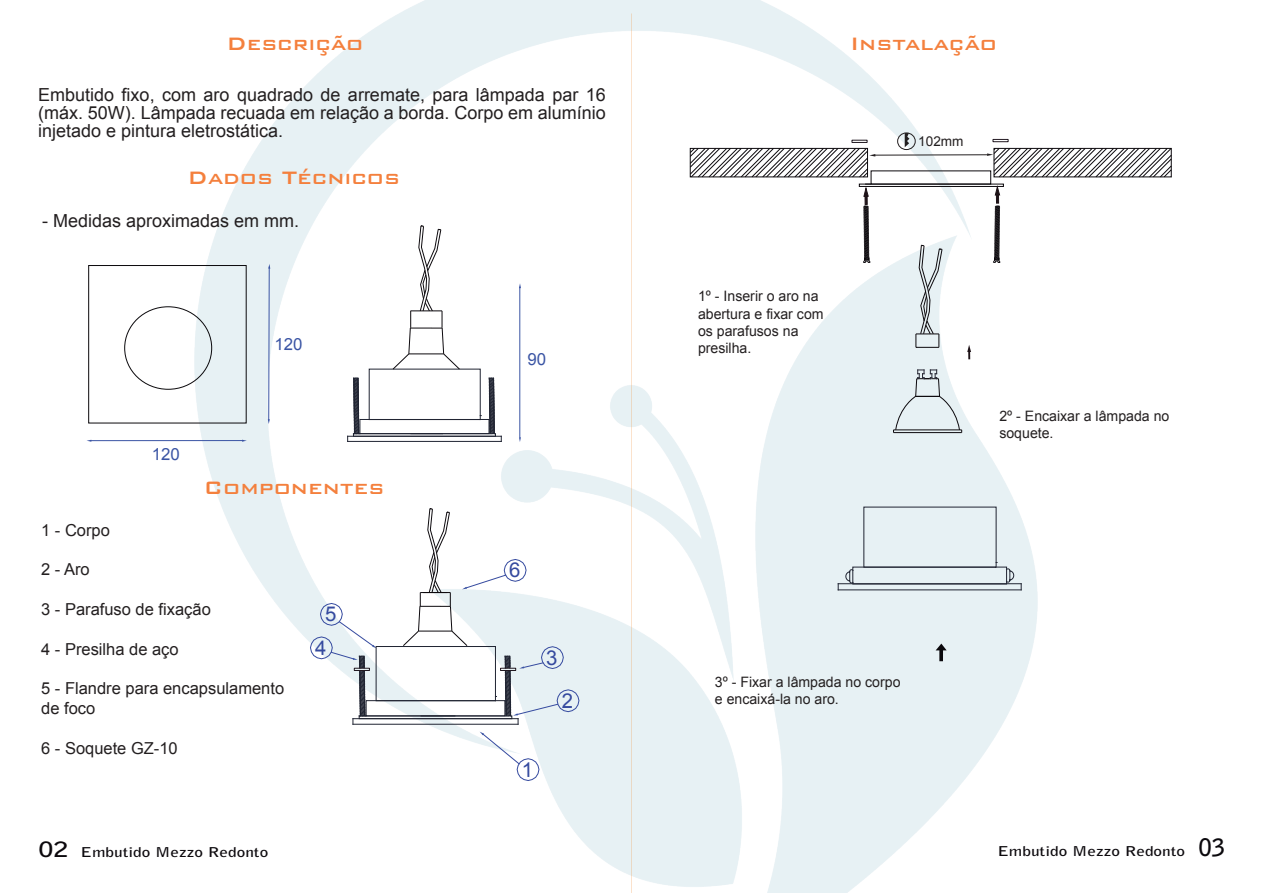
<style>
.page{position:relative;width:1263px;height:893px;background:#fff}
.page>*{position:absolute;margin:0;border:0;box-sizing:border-box;transform-origin:0 0}
.t1{font:500 24px "Bank Gothic BT";color:#f4803d}
.t2{font:20.4px/33.5px "Arial";color:#354a9f;text-align:center}
.t3{font:18px/18px "Arial";color:#231f20;text-align:justify}
.t4{font:16.8px "Arial";letter-spacing:-.01em;color:#3a54a4}
.t5{font:16.5px/19.8px "Arial";color:#231f20}
.t6{font:14.4px/17.2px "Arial";color:#231f20}
.t7{font:13.65px "Arial";color:#231f20}
.t8{font:700 13.5px "Bell Gothic Std";color:#0c090d;scale:1.28 1}
.s1{font-size:21px}
.s2{font-size:24px;color:#0b090d}
</style>
<div class="page">
<img style="left:194px;top:0;width:844px;height:893px">
<svg style="left:480px;top:732px;width:59px;height:49px"></svg>
<hr style="left:519px;top:287px;width:1px;height:150px;background:#3a54a4">
<hr style="left:90px;top:440px;width:154px;height:1px;background:#3a54a4">
<svg style="left:268px;top:264px;width:2px;height:160px"></svg>
<hr style="left:874px;top:155px;width:113px;height:1px;background:#231f20">
<div style="left:897px;top:133px;width:19px;height:17px;border:1px solid #231f20;border-radius:50%"></div>
<svg style="left:905px;top:133px;width:4px;height:14px"></svg>
<svg style="left:936px;top:644px;width:11px;height:17px"></svg>
<hr style="left:348px;top:436px;width:153px;height:1px;background:#202432">
<hr style="left:348px;top:441px;width:153px;height:1px;background:#202432">
<div style="left:353px;top:433px;width:143px;height:3px;border:1px solid #202432"></div>
<svg style="left:347px;top:378px;width:13px;height:63px"></svg>
<hr style="left:411px;top:433px;width:31px;height:1px;background:#202432">
<svg style="left:489px;top:378px;width:6px;height:56px"></svg>
<hr style="left:353px;top:724px;width:165px;height:1px;background:#202432">
<div style="left:863px;top:507px;width:134px;height:60px;background:#e7f1f4"></div>
<hr style="left:838px;top:583px;width:183px;height:1px;background:#202432">
<hr style="left:838px;top:590px;width:183px;height:1px;background:#202432">
<div style="left:853px;top:567px;width:154px;height:17px;border:1px solid #202432"></div>
<svg style="left:845px;top:569px;width:8px;height:14px"></svg>
<svg style="left:1006px;top:568px;width:8px;height:14px"></svg>
<div style="left:88px;top:265px;width:158px;height:158px;border:1px solid #0b090c"></div>
<svg style="left:987px;top:148px;width:185px;height:30px"></svg>
<div style="left:994px;top:148px;width:177px;height:29px;border:1px solid #0c090d"></div>
<div style="left:859px;top:184px;width:144px;height:3px;border:1px solid #0c090d"></div>
<svg style="left:993px;top:185px;width:8px;height:78px"></svg>
<svg style="left:863px;top:184px;width:8px;height:79px"></svg>
<svg style="left:690px;top:140px;width:185px;height:37px"></svg>
<svg style="left:992px;top:139px;width:16px;height:3px"></svg>
<svg style="left:916px;top:245px;width:26px;height:103px;background:#c7cfd1"></svg>
<svg style="left:369px;top:225px;width:112px;height:195px"></svg>
<svg style="left:967px;top:345px;width:4px;height:14px"></svg>
<svg style="left:310px;top:508px;width:269px;height:216px"></svg>
<svg style="left:893px;top:370px;width:69px;height:63px;background:#d7dfe2"></svg>
<h1 class="t1" style="left:226px;top:31px;width:138px">Descrição</h1>
<p class="t3" style="left:38px;top:86px;width:569px">Embutido fixo, com aro quadrado de arremate, para lâmpada par 16 (máx. 50W). Lâmpada recuada em relação a borda. Corpo em alumínio injetado e pintura eletrostática.</p>
<h1 class="t1" style="left:187px;top:164px;width:214px">Dados Técnicos</h1>
<p class="t3" style="left:42px;top:212px;width:259px">- Medidas aproximadas em mm.</p>
<p class="t4" style="left:275px;top:333px;width:30px">120</p>
<p class="t4" style="left:152px;top:443px;width:30px">120</p>
<h1 class="t1" style="left:204px;top:474px;width:182px">Componentes</h1>
<p class="t5" style="left:41px;top:520px;width:70px">1 - Corpo</p>
<p class="t5" style="left:41px;top:560px;width:50px">2 - Aro</p>
<p class="t5" style="left:41px;top:599px;width:171px">3 - Parafuso de fixação</p>
<p class="t5" style="left:41px;top:639px;width:139px">4 - Presilha de aço</p>
<p class="t5" style="left:41px;top:679px;width:245px">5 - Flandre para encapsulamento de foco</p>
<p class="t5" style="left:41px;top:738px;width:138px">6 - Soquete GZ-10</p>
<p class="t2" style="left:315px;top:598px;width:23px">5<br>4</p>
<p class="t4" style="left:527px;top:348px;width:20px">90</p>
<p class="t2" style="left:509px;top:554px;width:13px">6</p>
<p class="t2" style="left:546px;top:641px;width:13px">3</p>
<p class="t2" style="left:562px;top:684px;width:13px">2</p>
<p class="t2" style="left:522px;top:753px;width:13px">1</p>
<h1 class="t1" style="left:850px;top:31px;width:149px">Instalação</h1>
<p class="t6" style="left:698px;top:288px;width:127px">1º - Inserir o aro na abertura e fixar com os parafusos na presilha.</p>
<p class="t7" style="left:918px;top:132px;width:47px">102mm</p>
<p class="t6" style="left:999px;top:408px;width:171px">2º - Encaixar a lâmpada no soquete.</p>
<p class="t6" style="left:715px;top:673px;width:187px">3º - Fixar a lâmpada no corpo e encaixá-la no aro.</p>
<p class="t8" style="left:39px;top:843px;width:181px"><span class="s1">02</span> Embutido Mezzo Redonto</p>
<p class="t8" style="left:997px;top:843px;width:179px">Embutido Mezzo Redonto <span class="s2">03</span></p>
</div>
